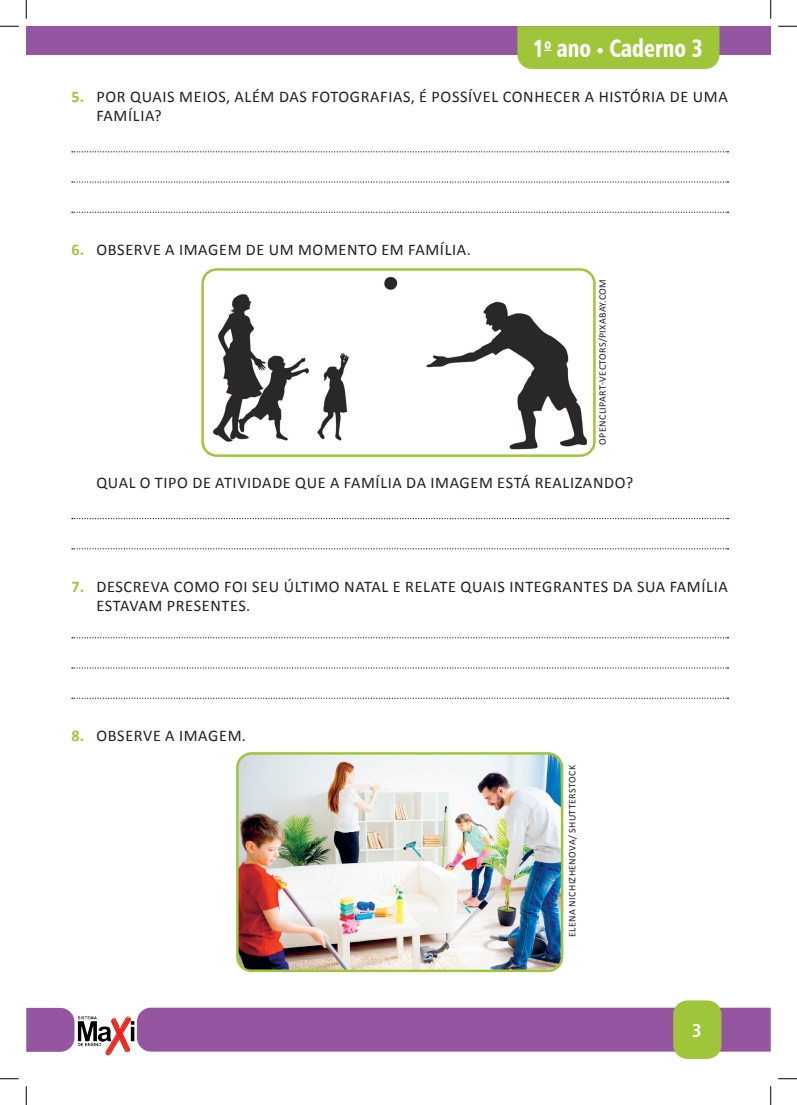
<style>
.page{position:relative;width:797px;height:1105px;background:#fff}
.page>*{position:absolute;margin:0;border:0;box-sizing:border-box;transform-origin:0 0}
.t1{font:25px "Humanist 777 BT Black Condensed B";color:#fff;scale:.85 1}
.t2{font:18.75px "Humanist 777 BT Bold Condensed B";color:#fff}
.Identado{font:16.25px/18.8px "Calibri";letter-spacing:.04em;color:#231f20}
.credito{font:10px "Calibri";letter-spacing:.04em;color:#231f20}
.s1{font-weight:700;color:#9fc63a}
</style>
<div class="page">
<div style="left:26px;top:26px;width:744px;height:29px;background:#9455a1"></div>
<div style="left:137px;top:1008px;width:633px;height:44px;background:#9455a1"></div>
<svg style="left:26px;top:1008px;width:48px;height:44px;background:#985ca5"></svg>
<div style="left:673px;top:1000px;width:48px;height:59px;background:#9fc63a;border-radius:14px"></div>
<div style="left:517px;top:26px;width:202px;height:43px;background:#9fc63a"></div>
<img style="left:77px;top:1016px;width:58px;height:39px">
<svg style="left:72px;top:151px;width:656px;height:1px"></svg>
<svg style="left:72px;top:181px;width:656px;height:2px"></svg>
<svg style="left:72px;top:212px;width:656px;height:1px"></svg>
<svg style="left:72px;top:518px;width:656px;height:1px"></svg>
<svg style="left:72px;top:548px;width:656px;height:1px"></svg>
<svg style="left:72px;top:637px;width:656px;height:1px"></svg>
<svg style="left:72px;top:667px;width:656px;height:2px"></svg>
<svg style="left:72px;top:698px;width:656px;height:1px"></svg>
<img style="left:213px;top:271px;width:374px;height:183px">
<div style="left:201px;top:268px;width:394px;height:189px;border:2px solid #9fc63a;border-radius:14px"></div>
<img style="left:239px;top:755px;width:323px;height:214px">
<div style="left:236px;top:752px;width:327px;height:220px;border:2px solid #9fc63a;border-radius:14px"></div>
<svg style="left:0;top:25px;width:19px;height:2px"></svg>
<svg style="left:778px;top:25px;width:19px;height:2px"></svg>
<svg style="left:0;top:1078px;width:19px;height:1px"></svg>
<svg style="left:778px;top:1078px;width:19px;height:1px"></svg>
<svg style="left:25px;top:0;width:2px;height:19px"></svg>
<svg style="left:25px;top:1086px;width:2px;height:19px"></svg>
<svg style="left:770px;top:0;width:1px;height:19px"></svg>
<svg style="left:770px;top:1086px;width:1px;height:19px"></svg>
<h1 class="t1" style="left:533px;top:32px;width:201px">1<sup>o</sup> ano • Caderno 3</h1>
<p class="Identado" style="left:96px;top:88px;width:633px;text-indent:-25px"><span class="s1">5.</span> POR QUAIS MEIOS, ALÉM DAS FOTOGRAFIAS, É POSSÍVEL CONHECER A HISTÓRIA DE UMA<br>FAMÍLIA?</p>
<p class="Identado" style="left:72px;top:240px;width:401px"><span class="s1">6.</span> OBSERVE A IMAGEM DE UM MOMENTO EM FAMÍLIA.</p>
<p class="credito" style="left:596px;top:445px;width:167px;rotate:-90deg">OPENCLIPART-VECTORS/PIXABAY.COM</p>
<p class="Identado" style="left:96px;top:473px;width:538px">QUAL O TIPO DE ATIVIDADE QUE A FAMÍLIA DA IMAGEM ESTÁ REALIZANDO?</p>
<p class="Identado" style="left:96px;top:577px;width:633px;text-indent:-25px"><span class="s1">7.</span> DESCREVA COMO FOI SEU ÚLTIMO NATAL E RELATE QUAIS INTEGRANTES DA SUA FAMÍLIA<br>ESTAVAM PRESENTES.</p>
<p class="Identado" style="left:72px;top:726px;width:176px"><span class="s1">8.</span> OBSERVE A IMAGEM.</p>
<p class="credito" style="left:566px;top:937px;width:173px;rotate:-90deg">ELENA NICHIZHENOVA/ SHUTTERSTOCK</p>
<p class="t2" style="left:692px;top:1018px;width:11px">3</p>
</div>
